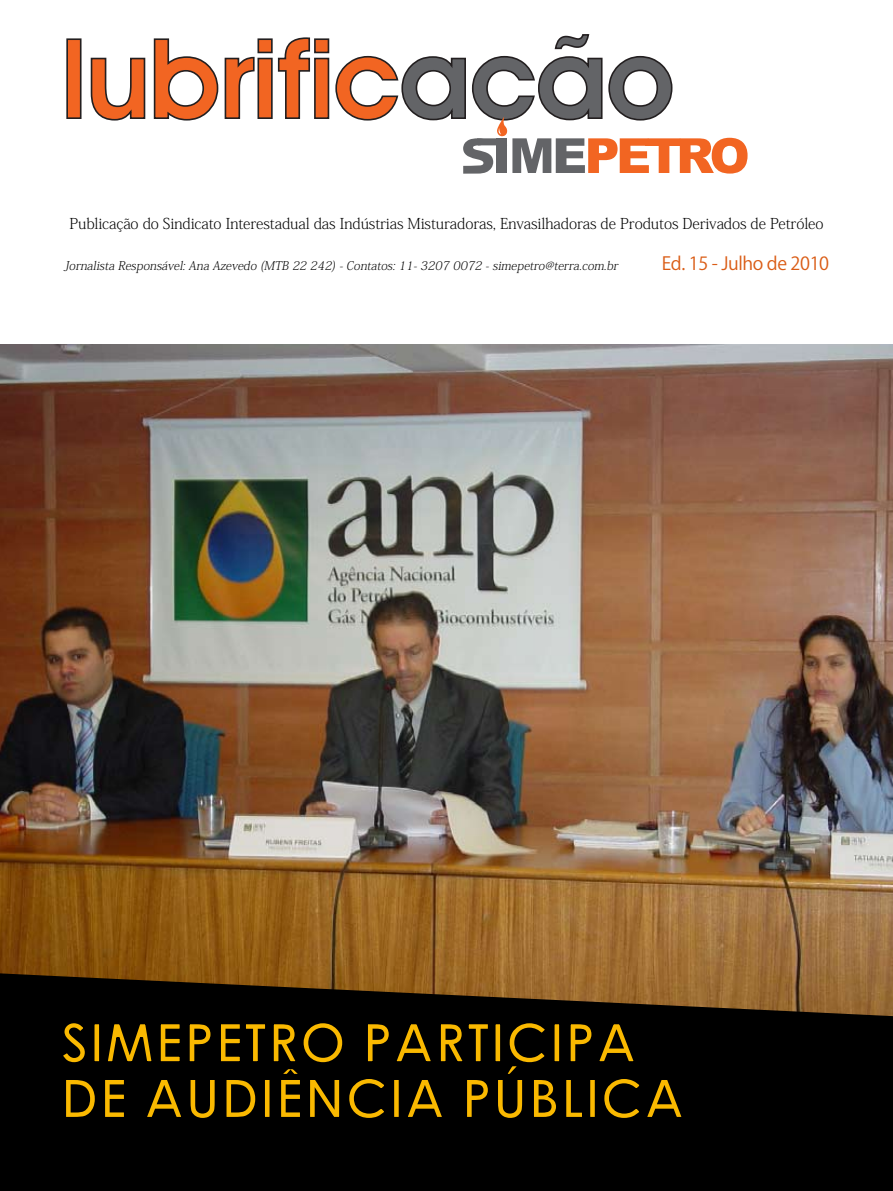
<style>
.page{position:relative;width:893px;height:1191px;background:#fff}
.page>*{position:absolute;margin:0;border:0;box-sizing:border-box;transform-origin:0 0}
.t1{font:18px "Koz Go Pro";letter-spacing:-.02em;color:#da5c15}
.t2{font:200 15px "Koz Min Pro";letter-spacing:-.01em;color:#000}
.t3{font:italic 200 12px "Koz Min Pro";color:#000}
</style>
<div class="page">
<div style="left:67px;top:39px;width:14px;height:79px;background:#f26522"></div>
<div style="left:66px;top:38px;width:16px;height:81px;border:2px solid #231f20"></div>
<svg style="left:90px;top:57px;width:56px;height:64px"></svg>
<svg style="left:153px;top:34px;width:594px;height:140px"></svg>
<img style="left:0;top:344px;width:893px;height:629px">
<svg style="left:0;top:973px;width:893px;height:218px;background:#160f06"></svg>
<svg style="left:57px;top:1018px;width:631px;height:104px;background:#302300"></svg>
<p class="t2" style="left:69px;top:213px;width:755px">Publicação do Sindicato Interestadual das Indústrias Misturadoras, Envasilhadoras de Produtos Derivados de Petróleo</p>
<p class="t3" style="left:64px;top:257px;width:558px">Jornalista Responsável:Ana Azevedo (MTB 22 242)-Contatos:11-3207 0072 -simepetro@terra.com.br</p>
<p class="t1" style="left:662px;top:252px;width:169px">Ed. 15 - Julho de 2010</p>
</div>
